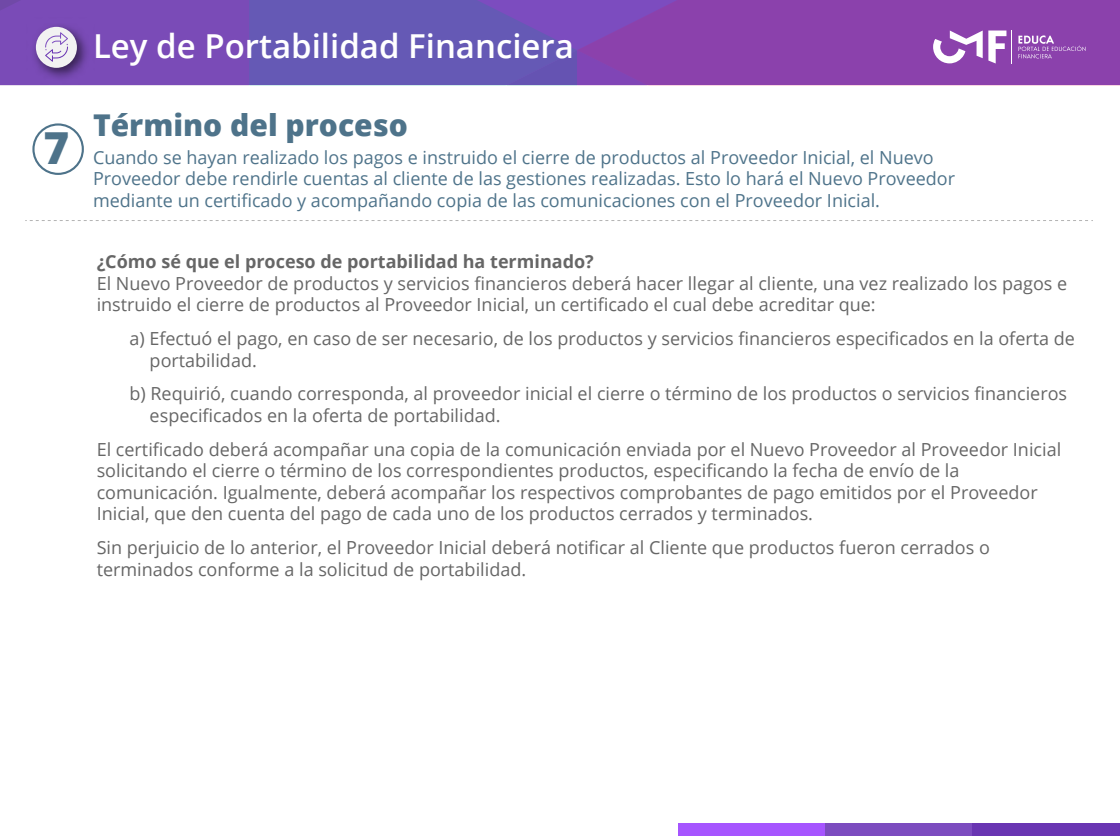
<style>
.page{position:relative;width:1120px;height:836px;background:#fff}
.page>*{position:absolute;margin:0;border:0;box-sizing:border-box;transform-origin:0 0}
.t1{font:800 44.1px "Open Sans";color:#4e738a}
.t2{font:600 33px "Open Sans";color:#fff}
.t3{font:800 30px "Open Sans";color:#4e738a}
.t4{font:18px/21.6px "Open Sans";color:#666}
.t5{font:18px/21.6px "Open Sans";color:#4e738a}
.t6{font:700 18px "Open Sans";color:#666}
</style>
<div class="page">
<div style="left:905px;top:0;width:215px;height:85px;background:#8b41ac"></div>
<svg style="left:0;top:0;width:905px;height:85px;background:#7a4eb3"></svg>
<div style="left:32px;top:123px;width:52px;height:52px;border:2px solid #4e738a;border-radius:50%"></div>
<hr style="left:1011px;top:30px;width:1px;height:33px;background:#fff">
<svg style="left:933px;top:30px;width:49px;height:33px"></svg>
<svg style="left:1018px;top:35px;width:67px;height:23px;background:#9d5fb9"></svg>
<svg style="left:988px;top:30px;width:18px;height:33px"></svg>
<svg style="left:25px;top:220px;width:1068px;height:1px"></svg>
<div style="left:679px;top:823px;width:147px;height:12px;background:#a655ff"></div>
<div style="left:825px;top:823px;width:148px;height:12px;background:#7c4cbf"></div>
<div style="left:972px;top:823px;width:148px;height:12px;background:#6935b2"></div>
<h1 class="t1" style="left:44px;top:115px;width:27px">7</h1>
<h2 class="t2" style="left:93px;top:23px;width:482px">Ley de Portabilidad Financiera</h2>
<h3 class="t3" style="left:93px;top:102px;width:316px">Término del proceso</h3>
<p class="t5" style="left:93px;top:146px;width:863px">Cuando se hayan realizado los pagos e instruido el cierre de productos al Proveedor Inicial, el Nuevo<br>Proveedor debe rendirle cuentas al cliente de las gestiones realizadas. Esto lo hará el Nuevo Proveedor mediante un certificado y acompañando copia de las comunicaciones con el Proveedor Inicial.</p>
<p class="t6" style="left:97px;top:249px;width:498px">¿Cómo sé que el proceso de portabilidad ha terminado?</p>
<p class="t4" style="left:97px;top:272px;width:972px">El Nuevo Proveedor de productos y servicios financieros deberá hacer llegar al cliente, una vez realizado los pagos e instruido el cierre de productos al Proveedor Inicial, un certificado el cual debe acreditar que:</p>
<p class="t4" style="left:150px;top:327px;width:927px;text-indent:-20px">a) Efectuó el pago, en caso de ser necesario, de los productos y servicios financieros especificados en la oferta de portabilidad.</p>
<p class="t4" style="left:150px;top:382px;width:919px;text-indent:-20px">b) Requirió, cuando corresponda, al proveedor inicial el cierre o término de los productos o servicios financieros especificados en la oferta de portabilidad.</p>
<p class="t4" style="left:97px;top:437px;width:966px">El certificado deberá acompañar una copia de la comunicación enviada por el Nuevo Proveedor al Proveedor Inicial solicitando el cierre o término de los correspondientes productos, especificando la fecha de envío de la comunicación. Igualmente, deberá acompañar los respectivos comprobantes de pago emitidos por el Proveedor Inicial, que den cuenta del pago de cada uno de los productos cerrados y terminados.</p>
<p class="t4" style="left:97px;top:536px;width:894px">Sin perjuicio de lo anterior, el Proveedor Inicial deberá notificar al Cliente que productos fueron cerrados o terminados conforme a la solicitud de portabilidad.</p>
</div>
